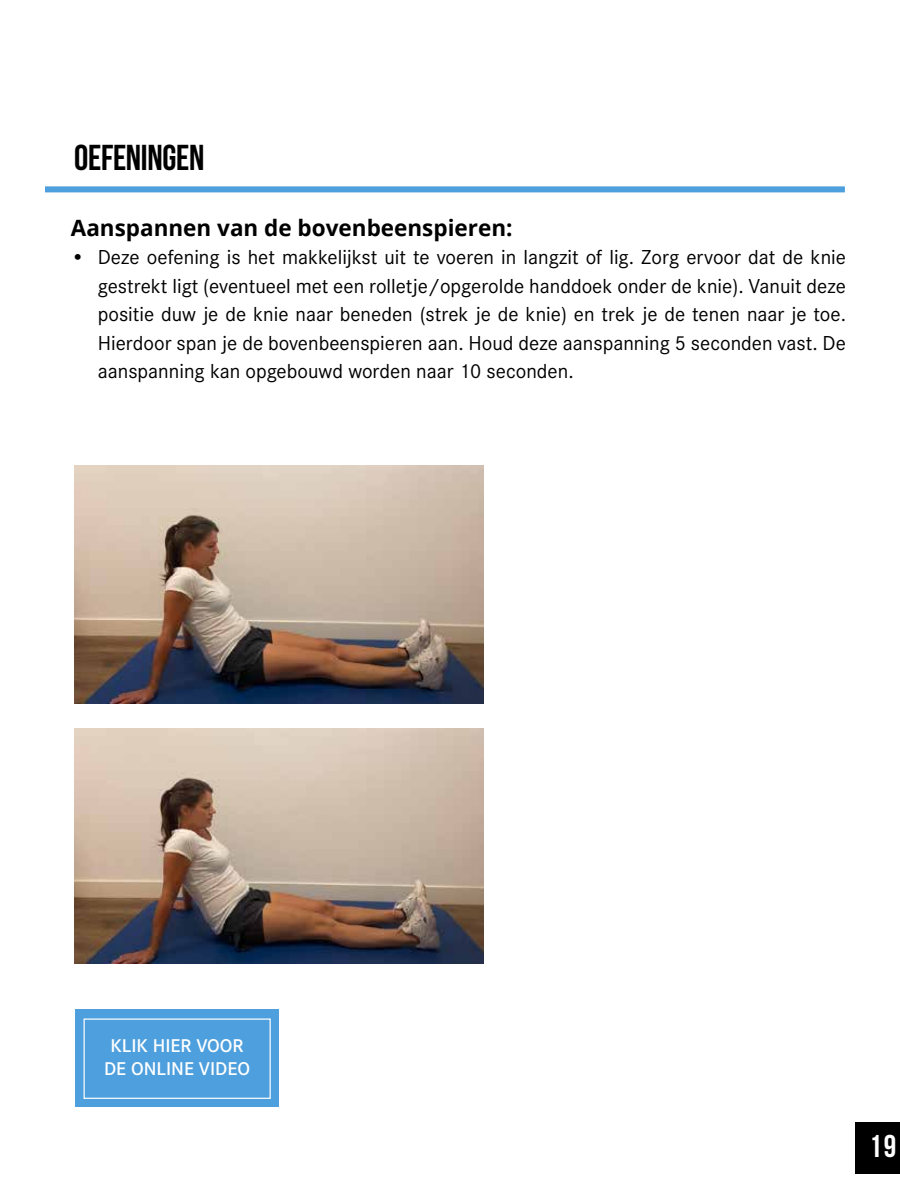
<style>
.page{position:relative;width:900px;height:1200px;background:#fff}
.page>*{position:absolute;margin:0;border:0;box-sizing:border-box;transform-origin:0 0}
.t1{font:36px "Bebas Neue";letter-spacing:-.01em;color:#000}
.t2{font:31.5px "Bebas Neue";color:#fff}
.t3{font:700 22.5px "Open Sans";color:#000}
.t4{font:21px/28.5px "Corporate S";color:#000;text-align:justify}
.t5{font:600 19.2px/22.8px "Corporate S";color:#fff;text-align:center}
</style>
<div class="page">
<div style="left:855px;top:1122px;width:45px;height:52px;background:#000"></div>
<div style="left:45px;top:186px;width:800px;height:6px;background:#4d9fdd"></div>
<img style="left:74px;top:465px;width:409px;height:239px">
<img style="left:74px;top:729px;width:409px;height:235px">
<div style="left:76px;top:1010px;width:203px;height:97px;background:#4d9fdd"></div>
<div style="left:84px;top:1018px;width:187px;height:81px;border:1px solid #fff"></div>
<h1 class="t1" style="left:74px;top:138px;width:132px">OEFENINGEN</h1>
<p class="t3" style="left:71px;top:212px;width:443px">Aanspannen van de bovenbeenspieren:</p>
<p class="t4" style="left:98px;top:242px;width:750px;text-indent:-27px">• Deze oefening is het makkelijkst uit te voeren in langzit of lig. Zorg ervoor dat de knie gestrekt ligt (eventueel met een rolletje/opgerolde handdoek onder de knie). Vanuit deze positie duw je de knie naar beneden (strek je de knie) en trek je de tenen naar je toe.<br>Hierdoor span je de bovenbeenspieren aan. Houd deze aanspanning 5 seconden vast. De aanspanning kan opgebouwd worden naar 10 seconden.</p>
<p class="t5" style="left:104px;top:1034px;width:148px">KLIK HIER VOOR<br>DE ONLINE VIDEO</p>
<h2 class="t2" style="left:869px;top:1129px;width:29px">19</h2>
</div>
